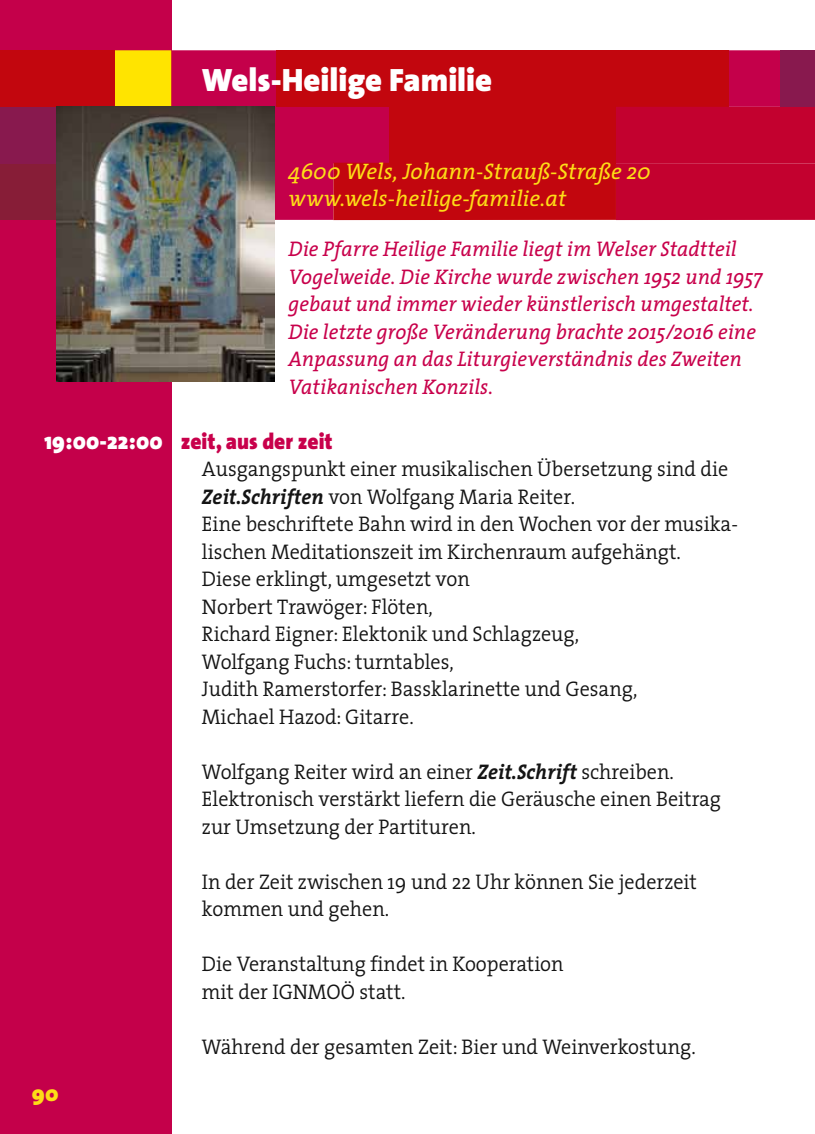
<style>
.page{position:relative;width:815px;height:1134px;background:#fff}
.page>*{position:absolute;margin:0;border:0;box-sizing:border-box;transform-origin:0 0}
.t1{font:900 32.5px "The Sans";color:#fff}
.t2{font:italic 22.5px/27.5px "The Serif";letter-spacing:-.005em;color:#fddd17}
.t3{font:900 22.5px "The Sans";color:#c8004b;scale:.95 1}
.t4{font:900 22.5px "The Sans";color:#fddd17}
.t5{font:300 21.25px/27.5px "The Serif";color:#141414;scale:.95 1}
.t6{font:italic 21.25px/27.5px "The Serif";color:#c8004b;scale:.95 1}
.s1{font-size:23.75px;color:#fff}
.s2{font-weight:700;font-style:italic}
</style>
<div class="page">
<div style="left:0;top:0;width:171px;height:1134px;background:#c4004a"></div>
<div style="left:171px;top:50px;width:609px;height:170px;background:#c4004a"></div>
<div style="left:277px;top:50px;width:452px;height:57px;background:#c2060e"></div>
<div style="left:390px;top:107px;width:226px;height:56px;background:#c2060e"></div>
<div style="left:333px;top:163px;width:283px;height:57px;background:#c2060e"></div>
<div style="left:616px;top:163px;width:199px;height:57px;background:#c3012f"></div>
<div style="left:616px;top:107px;width:199px;height:57px;background:#c3012f"></div>
<svg style="left:0;top:50px;width:171px;height:57px;background:#d34d09"></svg>
<div style="left:0;top:163px;width:58px;height:57px;background:#871d37"></div>
<div style="left:0;top:107px;width:58px;height:56px;background:#88194e"></div>
<div style="left:780px;top:50px;width:35px;height:57px;background:#88194e"></div>
<img style="left:56px;top:107px;width:218px;height:274px">
<h1 class="t1" style="left:202px;top:59px;width:292px">Wels-Heilige Familie</h1>
<p class="t2" style="left:288px;top:158px;width:364px">4600 Wels, Johann-Strauß-Straße 20 www.wels-heilige-familie.at</p>
<p class="t6" style="left:288px;top:236px;width:501px">Die Pfarre Heilige Familie liegt im Welser Stadtteil Vogelweide. Die Kirche wurde zwischen 1952 und 1957 gebaut und immer wieder künstlerisch umgestaltet.<br>Die letzte große Veränderung brachte 2015/2016 eine Anpassung an das Liturgieverständnis des Zweiten Vatikanischen Konzils.</p>
<p class="t3" style="left:44px;top:427px;width:305px"><span class="s1">19:00-22:00</span> zeit, aus der zeit</p>
<p class="t5" style="left:202px;top:456px;width:566px">Ausgangspunkt einer musikalischen Übersetzung sind die <span class="s2">Zeit.Schriften</span> von Wolfgang Maria Reiter.<br>Eine beschriftete Bahn wird in den Wochen vor der musika&shy;lischen Meditationszeit im Kirchenraum aufgehängt.<br>Diese erklingt, umgesetzt von<br>Norbert Trawöger: Flöten,<br>Richard Eigner: Elektonik und Schlagzeug,<br>Wolfgang Fuchs: turntables,<br>Judith Ramerstorfer: Bassklarinette und Gesang,<br>Michael Hazod: Gitarre.</p>
<p class="t5" style="left:202px;top:758px;width:548px">Wolfgang Reiter wird an einer <span class="s2">Zeit.Schrift</span> schreiben.<br>Elektronisch verstärkt liefern die Geräusche einen Beitrag zur Umsetzung der Partituren.</p>
<p class="t5" style="left:202px;top:868px;width:523px">In der Zeit zwischen 19 und 22 Uhr können Sie jederzeit kommen und gehen.</p>
<p class="t5" style="left:202px;top:950px;width:382px">Die Veranstaltung findet in Kooperation mit der IGNMOÖ statt.</p>
<p class="t5" style="left:202px;top:1033px;width:521px">Während der gesamten Zeit: Bier und Weinverkostung.</p>
<p class="t4" style="left:32px;top:1079px;width:28px">90</p>
</div>
